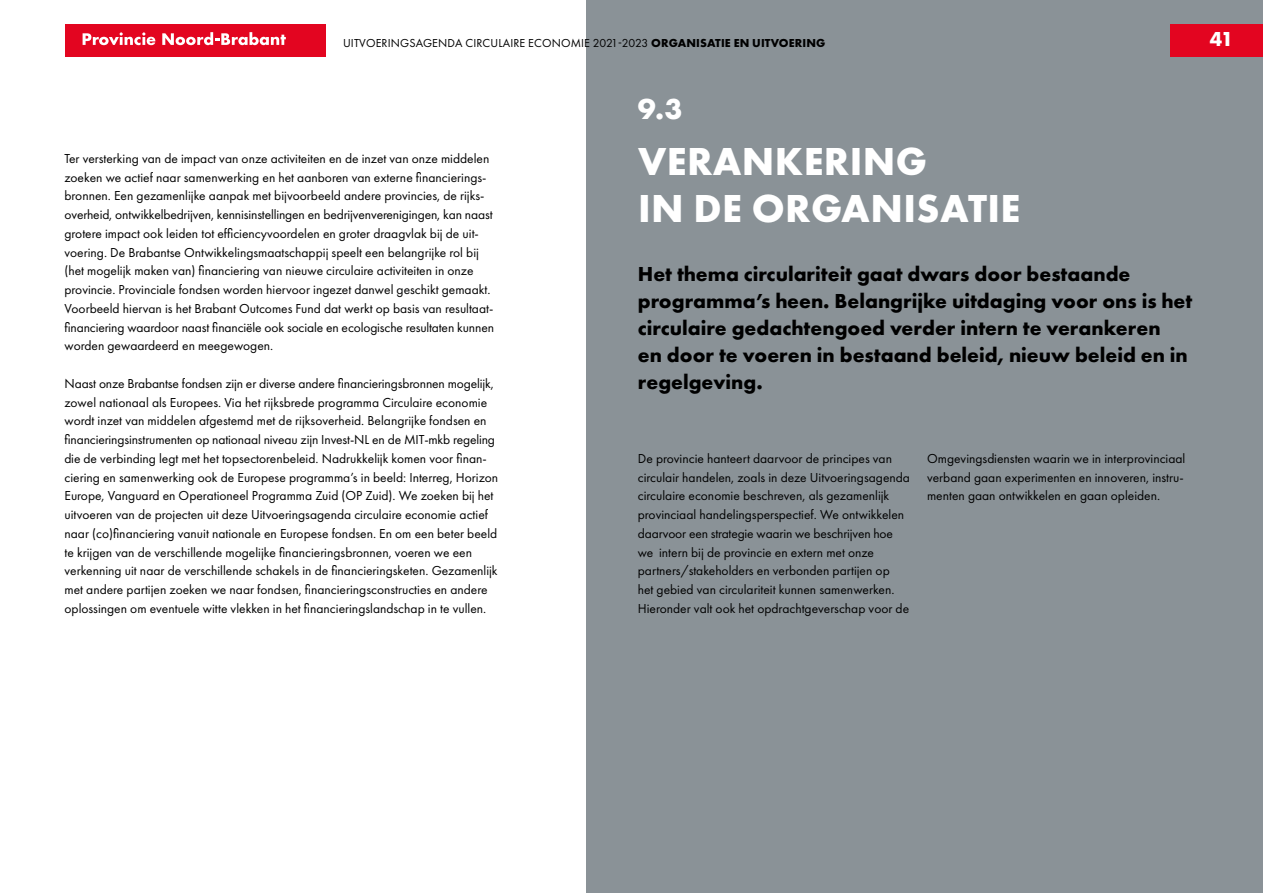
<style>
.page{position:relative;width:1263px;height:893px;background:#fff}
.page>*{position:absolute;margin:0;border:0;box-sizing:border-box;transform-origin:0 0}
.t1{font:700 40.5px "Futura PT";letter-spacing:.01em;color:#fff}
.t2{font:700 30px "Futura PT";color:#fff}
.Intro{font:700 21px/27px "Futura PT";color:#000}
.t3{font:700 21px "Futura PT";color:#fff}
.t4{font:13.5px/18.8px "Futura PT";color:#000}
.t5{font:12px "Futura PT";letter-spacing:.01em;color:#000}
.s1{font-weight:700}
</style>
<div class="page">
<div style="left:587px;top:0;width:676px;height:893px;background:#8a9297"></div>
<div style="left:1170px;top:24px;width:93px;height:33px;background:#e30520"></div>
<div style="left:66px;top:24px;width:260px;height:33px;background:#e30520"></div>
<svg style="left:83px;top:32px;width:72px;height:13px"></svg>
<svg style="left:162px;top:32px;width:124px;height:13px"></svg>
<p class="t5" style="left:343px;top:36px;width:484px">UITVOERINGSAGENDA CIRCULAIRE ECONOMIE 2021-2023 <span class="s1">ORGANISATIE EN UITVOERING</span></p>
<h3 class="t3" style="left:1210px;top:25px;width:25px">41</h3>
<p class="t4" style="left:64px;top:149px;width:431px">Ter versterking van de impact van onze activiteiten en de inzet van onze middelen zoeken we actief naar samenwerking en het aanboren van externe financierings&shy;bronnen. Een gezamenlijke aanpak met bijvoorbeeld andere provincies, de rijks&shy;overheid, ontwikkelbedrijven, kennisinstellingen en bedrijvenverenigingen, kan naast grotere impact ook leiden tot efficiencyvoordelen en groter draagvlak bij de uit&shy;voering. De Brabantse Ontwikkelingsmaatschappij speelt een belangrijke rol bij (het mogelijk maken van) financiering van nieuwe circulaire activiteiten in onze provincie. Provinciale fondsen worden hiervoor ingezet danwel geschikt gemaakt.<br>Voorbeeld hiervan is het Brabant Outcomes Fund dat werkt op basis van resultaat&shy;financiering waardoor naast financiële ook sociale en ecologische resultaten kunnen worden gewaardeerd en meegewogen.</p>
<p class="t4" style="left:64px;top:374px;width:435px">Naast onze Brabantse fondsen zijn er diverse andere financieringsbronnen mogelijk, zowel nationaal als Europees. Via het rijksbrede programma Circulaire economie wordt inzet van middelen afgestemd met de rijksoverheid. Belangrijke fondsen en financieringsinstrumenten op nationaal niveau zijn Invest-NL en de MIT-mkb regeling die de verbinding legt met het topsectorenbeleid. Nadrukkelijk komen voor finan&shy;ciering en samenwerking ook de Europese programma’s in beeld: Interreg, Horizon Europe, Vanguard en Operationeel Programma Zuid (OP Zuid). We zoeken bij het uitvoeren van de projecten uit deze Uitvoeringsagenda circulaire economie actief naar (co)financiering vanuit nationale en Europese fondsen. En om een beter beeld te krijgen van de verschillende mogelijke financieringsbronnen, voeren we een verkenning uit naar de verschillende schakels in de financieringsketen. Gezamenlijk met andere partijen zoeken we naar fondsen, financieringsconstructies en andere oplossingen om eventuele witte vlekken in het financieringslandschap in te vullen.</p>
<h2 class="t2" style="left:638px;top:89px;width:46px">9.3</h2>
<h3 class="t1" style="left:638px;top:136px;width:291px">VERANKERING</h3>
<h3 class="t1" style="left:638px;top:182px;width:384px">IN DE ORGANISATIE</h3>
<p class="Intro" style="left:638px;top:260px;width:494px">Het thema circulariteit gaat dwars door bestaande</p>
<p class="Intro" style="left:638px;top:287px;width:556px">programma’s heen. Belangrijke uitdaging voor ons is het circulaire gedachtengoed verder intern te verankeren<br>en door te voeren in bestaand beleid, nieuw beleid en in regelgeving.</p>
<p class="t4" style="left:638px;top:449px;width:274px">De provincie hanteert daarvoor de principes van circulair handelen, zoals in deze Uitvoeringsagenda circulaire economie beschreven, als gezamenlijk provinciaal handelingsperspectief. We ontwikkelen daarvoor een strategie waarin we beschrijven hoe we intern bij de provincie en extern met onze</p>
<p class="t4" style="left:638px;top:561px;width:273px">partners/stakeholders en verbonden partijen op<br>het gebied van circulariteit kunnen samenwerken.<br>Hieronder valt ook het opdrachtgeverschap voor de</p>
<p class="t4" style="left:927px;top:449px;width:260px">Omgevingsdiensten waarin we in interprovinciaal verband gaan experimenten en innoveren, instru&shy;menten gaan ontwikkelen en gaan opleiden.</p>
</div>
